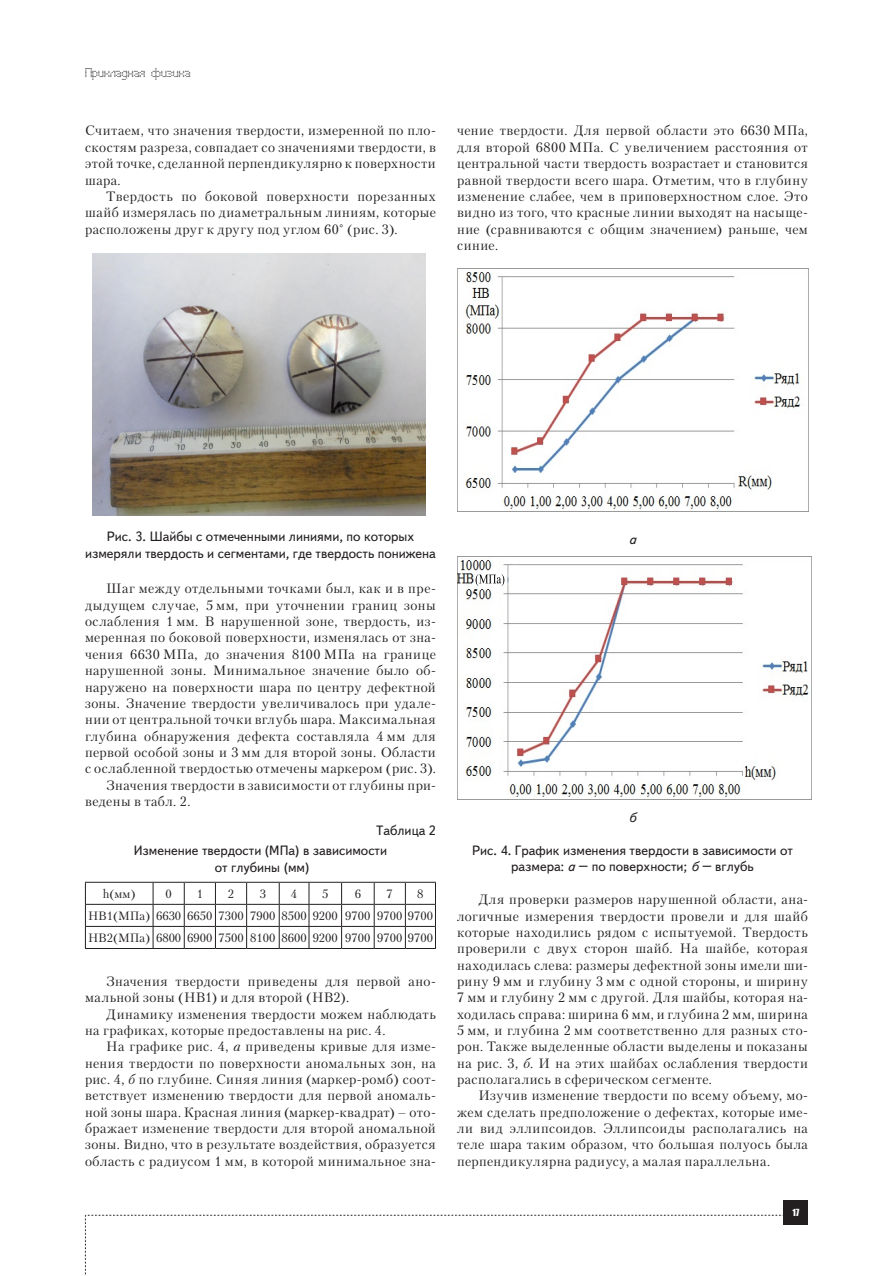
<style>
.page{position:relative;width:893px;height:1276px;background:#fff}
.page>*{position:absolute;margin:0;border:0;box-sizing:border-box;transform-origin:0 0}
.Text{font:13.5px/16.4px "Petersburg C";letter-spacing:.035em;color:#231f20;text-align:justify}
.risunok{font:13.5px/16.2px "Text Book C";color:#231f20;text-align:center}
.Название_табл{font:13.5px/16.2px "Text Book C";color:#231f20;text-align:center}
.Таблица{font:13.5px "Text Book C";color:#231f20}
.Text-2{font:italic 13.5px "Text Book C";color:#231f20}
.Сама_табл{font:12px "Petersburg C";color:#231f20}
.t1{font:12px "Perfo";letter-spacing:.015em;color:#231f20}
.t2{font:9px "Impact";color:#fff}
.s1{font-style:italic}
</style>
<div class="page">
<svg style="left:85px;top:1215px;width:699px;height:61px"></svg>
<div style="left:784px;top:1200px;width:24px;height:25px;background:#231f20"></div>
<hr style="left:85px;top:882px;width:68px;height:1px;background:#231f20">
<hr style="left:153px;top:882px;width:31px;height:1px;background:#231f20">
<hr style="left:184px;top:882px;width:31px;height:1px;background:#231f20">
<hr style="left:215px;top:882px;width:32px;height:1px;background:#231f20">
<hr style="left:247px;top:882px;width:32px;height:1px;background:#231f20">
<hr style="left:279px;top:882px;width:30px;height:1px;background:#231f20">
<hr style="left:309px;top:882px;width:33px;height:1px;background:#231f20">
<hr style="left:342px;top:882px;width:32px;height:1px;background:#231f20">
<hr style="left:374px;top:882px;width:31px;height:1px;background:#231f20">
<hr style="left:405px;top:882px;width:31px;height:1px;background:#231f20">
<hr style="left:85px;top:904px;width:68px;height:1px;background:#231f20">
<hr style="left:153px;top:904px;width:31px;height:1px;background:#231f20">
<hr style="left:184px;top:904px;width:31px;height:1px;background:#231f20">
<hr style="left:215px;top:904px;width:32px;height:1px;background:#231f20">
<hr style="left:247px;top:904px;width:32px;height:1px;background:#231f20">
<hr style="left:279px;top:904px;width:30px;height:1px;background:#231f20">
<hr style="left:309px;top:904px;width:33px;height:1px;background:#231f20">
<hr style="left:342px;top:904px;width:32px;height:1px;background:#231f20">
<hr style="left:374px;top:904px;width:31px;height:1px;background:#231f20">
<hr style="left:405px;top:904px;width:31px;height:1px;background:#231f20">
<hr style="left:85px;top:926px;width:68px;height:1px;background:#231f20">
<svg style="left:85px;top:882px;width:1px;height:66px"></svg>
<hr style="left:153px;top:926px;width:31px;height:1px;background:#231f20">
<svg style="left:153px;top:882px;width:1px;height:66px"></svg>
<hr style="left:184px;top:926px;width:31px;height:1px;background:#231f20">
<svg style="left:184px;top:882px;width:1px;height:66px"></svg>
<hr style="left:215px;top:926px;width:32px;height:1px;background:#231f20">
<svg style="left:215px;top:882px;width:1px;height:66px"></svg>
<hr style="left:247px;top:926px;width:32px;height:1px;background:#231f20">
<svg style="left:246px;top:882px;width:1px;height:66px"></svg>
<hr style="left:279px;top:926px;width:30px;height:1px;background:#231f20">
<svg style="left:279px;top:882px;width:1px;height:66px"></svg>
<hr style="left:309px;top:926px;width:33px;height:1px;background:#231f20">
<svg style="left:309px;top:882px;width:1px;height:66px"></svg>
<hr style="left:342px;top:926px;width:32px;height:1px;background:#231f20">
<svg style="left:341px;top:882px;width:1px;height:66px"></svg>
<hr style="left:374px;top:926px;width:31px;height:1px;background:#231f20">
<svg style="left:374px;top:882px;width:1px;height:66px"></svg>
<hr style="left:405px;top:926px;width:31px;height:1px;background:#231f20">
<svg style="left:405px;top:882px;width:1px;height:66px"></svg>
<svg style="left:435px;top:882px;width:1px;height:66px"></svg>
<hr style="left:85px;top:948px;width:68px;height:1px;background:#231f20">
<hr style="left:153px;top:948px;width:31px;height:1px;background:#231f20">
<hr style="left:184px;top:948px;width:31px;height:1px;background:#231f20">
<hr style="left:215px;top:948px;width:32px;height:1px;background:#231f20">
<hr style="left:247px;top:948px;width:32px;height:1px;background:#231f20">
<hr style="left:279px;top:948px;width:30px;height:1px;background:#231f20">
<hr style="left:309px;top:948px;width:33px;height:1px;background:#231f20">
<hr style="left:342px;top:948px;width:32px;height:1px;background:#231f20">
<hr style="left:374px;top:948px;width:31px;height:1px;background:#231f20">
<hr style="left:405px;top:948px;width:31px;height:1px;background:#231f20">
<img style="left:93px;top:254px;width:333px;height:261px">
<img style="left:464px;top:269px;width:345px;height:242px">
<img style="left:457px;top:556px;width:354px;height:243px">
<p class="t1" style="left:85px;top:66px;width:107px">Прикладная физика</p>
<p class="Text" style="left:85px;top:122px;width:352px">Считаем, что значения твердости, измеренной по пло&shy;скостям разреза, совпадает со значениями твердости, в этой точке, сделанной перпендикулярно к поверхности шара.</p>
<p class="Text" style="left:85px;top:188px;width:352px;text-indent:21px">Твердость по боковой поверхности порезанных шайб измерялась по диаметральным линиям, которые расположены друг к другу под углом 60° (рис. 3).</p>
<p class="Text" style="left:457px;top:122px;width:352px">чение твердости. Для первой области это 6630 МПа, для второй 6800 МПа. С увеличением расстояния от центральной части твердость возрастает и становится равной твердости всего шара. Отметим, что в глубину изменение слабее, чем в приповерхностном слое. Это видно из того, что красные линии выходят на насыще&shy;ние (сравниваются с общим значением) раньше, чем синие.</p>
<p class="risunok" style="left:85px;top:529px;width:352px">Рис. 3. Шайбы с отмеченными линиями, по которых измеряли твердость и сегментами, где твердость понижена</p>
<p class="Text" style="left:85px;top:580px;width:352px;text-indent:21px">Шаг между отдельными точками был, как и в пре&shy;дыдущем случае, 5 мм, при уточнении границ зоны ослабления 1 мм. В нарушенной зоне, твердость, из&shy;меренная по боковой поверхности, изменялась от зна&shy;чения 6630 МПа, до значения 8100 МПа на границе нарушенной зоны. Минимальное значение было об&shy;наружено на поверхности шара по центру дефектной зоны. Значение твердости увеличивалось при удале&shy;нии от центральной точки вглубь шара. Максимальная глубина обнаружения дефекта составляла 4 мм для первой особой зоны и 3 мм для второй зоны. Области с ослабленной твердостью отмечены маркером (рис. 3).</p>
<p class="Text" style="left:85px;top:776px;width:352px;text-indent:21px">Значения твердости в зависимости от глубины при&shy;ведены в табл. 2.</p>
<p class="Таблица" style="left:376px;top:823px;width:61px">Таблица 2</p>
<p class="Название_табл" style="left:134px;top:843px;width:255px">Изменение твердости (МПа) в зависимости от глубины (мм)</p>
<p class="Сама_табл" style="left:103px;top:886px;width:34px">h(мм)</p>
<p class="Сама_табл" style="left:166px;top:886px;width:8px">0</p>
<p class="Сама_табл" style="left:197px;top:886px;width:8px">1</p>
<p class="Сама_табл" style="left:228px;top:886px;width:8px">2</p>
<p class="Сама_табл" style="left:260px;top:886px;width:8px">3</p>
<p class="Сама_табл" style="left:291px;top:886px;width:8px">4</p>
<p class="Сама_табл" style="left:322px;top:886px;width:8px">5</p>
<p class="Сама_табл" style="left:355px;top:886px;width:8px">6</p>
<p class="Сама_табл" style="left:387px;top:886px;width:8px">7</p>
<p class="Сама_табл" style="left:417px;top:886px;width:8px">8</p>
<p class="Сама_табл" style="left:88px;top:908px;width:64px">НВ1(МПа)</p>
<p class="Сама_табл" style="left:156px;top:908px;width:27px">6630</p>
<p class="Сама_табл" style="left:187px;top:908px;width:27px">6650</p>
<p class="Сама_табл" style="left:218px;top:908px;width:27px">7300</p>
<p class="Сама_табл" style="left:250px;top:908px;width:27px">7900</p>
<p class="Сама_табл" style="left:281px;top:908px;width:27px">8500</p>
<p class="Сама_табл" style="left:313px;top:908px;width:27px">9200</p>
<p class="Сама_табл" style="left:345px;top:908px;width:27px">9700</p>
<p class="Сама_табл" style="left:377px;top:908px;width:57px">9700 9700</p>
<p class="Сама_табл" style="left:88px;top:930px;width:64px">НВ2(МПа)</p>
<p class="Сама_табл" style="left:156px;top:930px;width:27px">6800</p>
<p class="Сама_табл" style="left:187px;top:930px;width:27px">6900</p>
<p class="Сама_табл" style="left:218px;top:930px;width:27px">7500</p>
<p class="Сама_табл" style="left:250px;top:930px;width:27px">8100</p>
<p class="Сама_табл" style="left:281px;top:930px;width:27px">8600</p>
<p class="Сама_табл" style="left:313px;top:930px;width:27px">9200</p>
<p class="Сама_табл" style="left:345px;top:930px;width:27px">9700</p>
<p class="Сама_табл" style="left:377px;top:930px;width:57px">9700 9700</p>
<p class="Text" style="left:85px;top:973px;width:352px;text-indent:21px">Значения твердости приведены для первой ано&shy;мальной зоны (НВ1) и для второй (НВ2).</p>
<p class="Text" style="left:85px;top:1005px;width:352px;text-indent:21px">Динамику изменения твердости можем наблюдать на графиках, которые предоставлены на рис. 4.</p>
<p class="Text" style="left:85px;top:1038px;width:352px;text-indent:21px">На графике рис. 4, <span class="s1">а</span> приведены кривые для изме&shy;нения твердости по поверхности аномальных зон, на рис. 4, <span class="s1">б</span> по глубине. Синяя линия (маркер-ромб) соот&shy;ветствует изменению твердости для первой аномаль&shy;ной зоны шара. Красная линия (маркер-квадрат) – ото&shy;бражает изменение твердости для второй аномальной зоны. Видно, что в результате воздействия, образуется область с радиусом 1 мм, в которой минимальное зна-</p>
<p class="Text-2" style="left:629px;top:532px;width:9px">а</p>
<p class="Text-2" style="left:629px;top:810px;width:9px">б</p>
<p class="risunok" style="left:472px;top:842px;width:322px">Рис. 4. График изменения твердости в зависимости от размера: <span class="s1">а</span> – по поверхности; <span class="s1">б</span> – вглубь</p>
<p class="Text" style="left:457px;top:891px;width:352px;text-indent:21px">Для проверки размеров нарушенной области, ана&shy;логичные измерения твердости провели и для шайб которые находились рядом с испытуемой. Твердость проверили с двух сторон шайб. На шайбе, которая находилась слева: размеры дефектной зоны имели ши&shy;рину 9 мм и глубину 3 мм с одной стороны, и ширину 7 мм и глубину 2 мм с другой. Для шайбы, которая на&shy;ходилась справа: ширина 6 мм, и глубина 2 мм, ширина 5 мм, и глубина 2 мм соответственно для разных сто&shy;рон. Также выделенные области выделены и показаны на рис. 3, <span class="s1">б</span>. И на этих шайбах ослабления твердости располагались в сферическом сегменте.</p>
<p class="Text" style="left:457px;top:1087px;width:352px;text-indent:21px">Изучив изменение твердости по всему объему, мо&shy;жем сделать предположение о дефектах, которые име&shy;ли вид эллипсоидов. Эллипсоиды располагались на теле шара таким образом, что большая полуось была перпендикулярна радиусу, а малая параллельна.</p>
<p class="t2" style="left:792px;top:1205px;width:8px">17</p>
</div>
